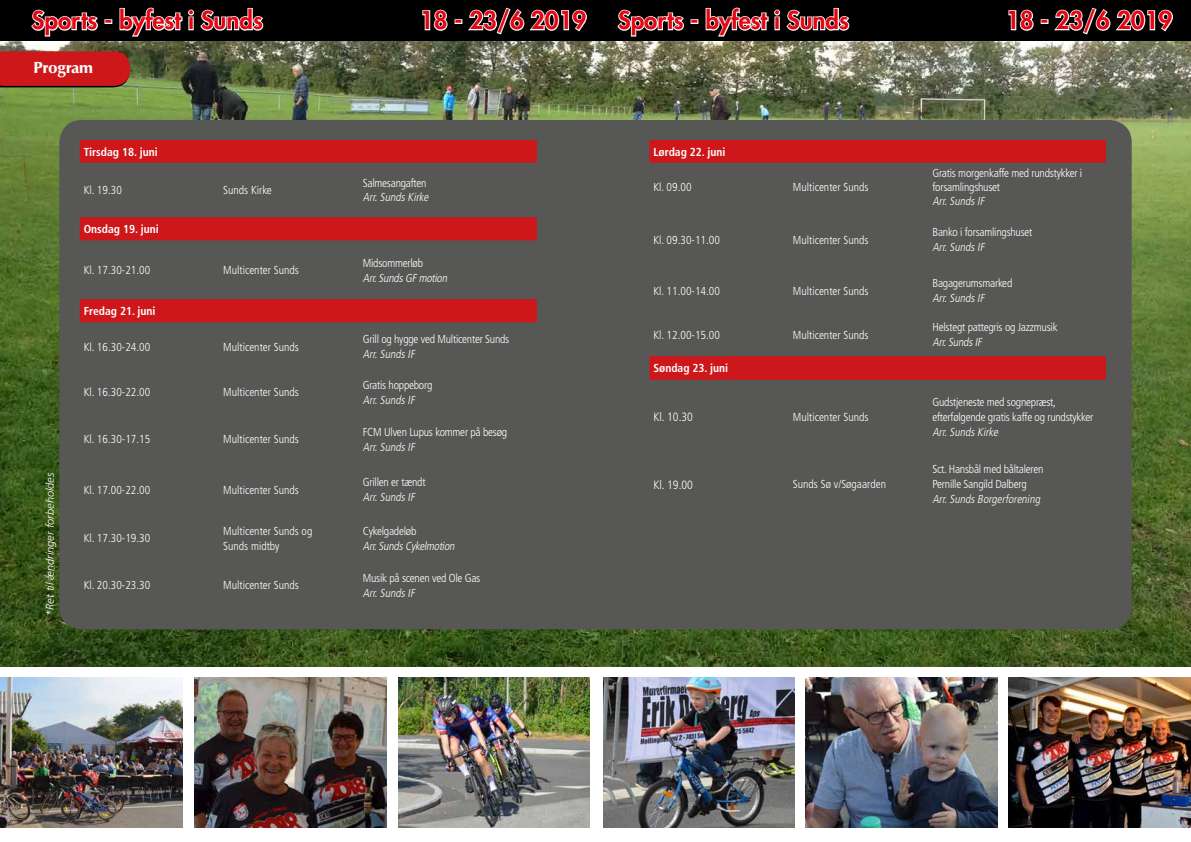
<style>
.page{position:relative;width:1191px;height:842px;background:#fff}
.page>*{position:absolute;margin:0;border:0;box-sizing:border-box;transform-origin:0 0}
.t1{font:800 24px "Futura Std";color:#e30613}
.t2{font:900 16px "Optima LT Std";letter-spacing:-.025em;color:#fff}
.t3{font:300 condensed 12px "Frutiger LT Std";color:#fff}
.t4{font:300 condensed 11.6px/15px "Frutiger LT Std";letter-spacing:-.02em;color:#fff}
.t5{font:300 condensed 11.6px/15px "Frutiger LT Std";color:#fff}
.t6{font:italic 300 condensed 11.6px "Frutiger LT Std";color:#fff}
.t7{font:700 condensed 11.6px "Frutiger LT Std";color:#fff}
.t8{font:italic 300 11px "Frutiger LT Std";color:#fff}
</style>
<div class="page">
<img style="left:0;top:40px;width:1191px;height:627px">
<div style="left:0;top:0;width:1191px;height:40px;background:#000"></div>
<svg style="left:617px;top:9px;width:67px;height:28px"></svg>
<div style="left:690px;top:19px;width:8px;height:5px;border:2px solid #fff"></div>
<svg style="left:705px;top:7px;width:145px;height:30px"></svg>
<svg style="left:1008px;top:9px;width:26px;height:22px"></svg>
<div style="left:1040px;top:19px;width:8px;height:5px;border:2px solid #fff"></div>
<svg style="left:1054px;top:7px;width:119px;height:28px"></svg>
<div style="left:59px;top:120px;width:1072px;height:509px;background:#575756;border-radius:23px"></div>
<svg style="left:31px;top:9px;width:67px;height:28px"></svg>
<div style="left:104px;top:19px;width:8px;height:5px;border:2px solid #fff"></div>
<svg style="left:119px;top:7px;width:145px;height:30px"></svg>
<svg style="left:422px;top:9px;width:26px;height:22px"></svg>
<div style="left:454px;top:19px;width:8px;height:5px;border:2px solid #fff"></div>
<svg style="left:468px;top:7px;width:119px;height:28px"></svg>
<svg style="left:0;top:51px;width:130px;height:36px;background:#c3191a"></svg>
<img style="left:0;top:677px;width:183px;height:150px">
<img style="left:603px;top:677px;width:191px;height:150px">
<img style="left:398px;top:677px;width:191px;height:150px">
<img style="left:195px;top:677px;width:191px;height:150px">
<img style="left:1008px;top:677px;width:183px;height:150px">
<img style="left:805px;top:677px;width:192px;height:150px">
<svg style="left:80px;top:140px;width:457px;height:182px"></svg>
<svg style="left:649px;top:140px;width:457px;height:240px"></svg>
<h1 class="t1" style="left:32px;top:5px;width:232px">Sports - byfest i Sunds</h1>
<h1 class="t1" style="left:420px;top:5px;width:168px">18 - 23/6 2019</h1>
<h1 class="t1" style="left:618px;top:5px;width:232px">Sports - byfest i Sunds</h1>
<h1 class="t1" style="left:1006px;top:5px;width:168px">18 - 23/6 2019</h1>
<h2 class="t2" style="left:34px;top:58px;width:61px">Program</h2>
<p class="t8" style="left:44px;top:616px;width:145px;rotate:-90deg">*Ret til ændringer forbeholdes</p>
<p class="t7" style="left:84px;top:145px;width:76px">Tirsdag 18. juni</p>
<p class="t4" style="left:84px;top:183px;width:40px">Kl. 19.30</p>
<p class="t5" style="left:223px;top:183px;width:50px">Sunds Kirke</p>
<p class="t7" style="left:84px;top:222px;width:77px">Onsdag 19. juni</p>
<p class="t4" style="left:84px;top:263px;width:68px">Kl. 17.30-21.00</p>
<p class="t5" style="left:223px;top:263px;width:77px">Multicenter Sunds</p>
<p class="t7" style="left:84px;top:304px;width:73px">Fredag 21. juni</p>
<p class="t4" style="left:84px;top:339px;width:68px">Kl. 16.30-24.00</p>
<p class="t5" style="left:223px;top:339px;width:77px">Multicenter Sunds</p>
<p class="t4" style="left:84px;top:385px;width:68px">Kl. 16.30-22.00</p>
<p class="t5" style="left:223px;top:385px;width:77px">Multicenter Sunds</p>
<p class="t4" style="left:84px;top:432px;width:68px">Kl. 16.30-17.15</p>
<p class="t5" style="left:223px;top:432px;width:77px">Multicenter Sunds</p>
<p class="t4" style="left:84px;top:482px;width:68px">Kl. 17.00-22.00</p>
<p class="t5" style="left:223px;top:482px;width:77px">Multicenter Sunds</p>
<p class="t4" style="left:363px;top:176px;width:65px">Salmesangaften</p>
<p class="t6" style="left:363px;top:191px;width:69px">Arr.SundsKirke</p>
<p class="t4" style="left:363px;top:255px;width:62px">Midsommerløb</p>
<p class="t6" style="left:363px;top:271px;width:88px">Arr.SundsGFmotion</p>
<p class="t4" style="left:363px;top:332px;width:148px">Grill og hygge ved Multicenter Sunds</p>
<p class="t6" style="left:363px;top:347px;width:56px">Arr.SundsIF</p>
<p class="t4" style="left:363px;top:377px;width:71px">Gratis hoppeborg</p>
<p class="t6" style="left:363px;top:393px;width:56px">Arr.SundsIF</p>
<p class="t4" style="left:363px;top:424px;width:146px">FCM Ulven Lupus kommer på besøg</p>
<p class="t6" style="left:363px;top:440px;width:56px">Arr.SundsIF</p>
<p class="t4" style="left:363px;top:475px;width:64px">Grillen er tændt</p>
<p class="t6" style="left:363px;top:490px;width:56px">Arr.SundsIF</p>
<p class="t4" style="left:84px;top:531px;width:68px">Kl. 17.30-19.30</p>
<p class="t5" style="left:223px;top:523px;width:91px">Multicenter Sunds og<br>Sunds midtby</p>
<p class="t4" style="left:363px;top:523px;width:55px">Cykelgadeløb</p>
<p class="t6" style="left:363px;top:539px;width:96px">Arr.SundsCykelmotion</p>
<p class="t4" style="left:84px;top:578px;width:68px">Kl. 20.30-23.30</p>
<p class="t5" style="left:223px;top:578px;width:77px">Multicenter Sunds</p>
<p class="t4" style="left:363px;top:570px;width:119px">Musik på scenen ved Ole Gas</p>
<p class="t6" style="left:363px;top:586px;width:56px">Arr.SundsIF</p>
<p class="t7" style="left:653px;top:145px;width:74px">Lørdag 22. juni</p>
<p class="t4" style="left:653px;top:180px;width:40px">Kl. 09.00</p>
<p class="t5" style="left:793px;top:180px;width:77px">Multicenter Sunds</p>
<p class="t4" style="left:653px;top:232px;width:68px">Kl. 09.30-11.00</p>
<p class="t5" style="left:793px;top:232px;width:77px">Multicenter Sunds</p>
<p class="t4" style="left:653px;top:283px;width:68px">Kl. 11.00-14.00</p>
<p class="t5" style="left:793px;top:283px;width:77px">Multicenter Sunds</p>
<p class="t4" style="left:653px;top:328px;width:68px">Kl. 12.00-15.00</p>
<p class="t5" style="left:793px;top:328px;width:77px">Multicenter Sunds</p>
<p class="t7" style="left:653px;top:361px;width:76px">Søndag 23. juni</p>
<p class="t3" style="left:653px;top:410px;width:41px">Kl. 10.30</p>
<p class="t5" style="left:793px;top:410px;width:77px">Multicenter Sunds</p>
<p class="t3" style="left:653px;top:478px;width:41px">Kl. 19.00</p>
<p class="t5" style="left:793px;top:477px;width:95px">Sunds Sø v/Søgaarden</p>
<p class="t4" style="left:932px;top:166px;width:151px;line-height:14px">Gratis morgenkaffe med rundstykker i forsamlingshuset</p>
<p class="t6" style="left:932px;top:194px;width:56px">Arr.SundsIF</p>
<p class="t4" style="left:932px;top:225px;width:101px">Banko i forsamlingshuset</p>
<p class="t6" style="left:932px;top:240px;width:56px">Arr.SundsIF</p>
<p class="t4" style="left:932px;top:276px;width:81px">Bagagerumsmarked</p>
<p class="t6" style="left:932px;top:291px;width:56px">Arr.SundsIF</p>
<p class="t4" style="left:932px;top:320px;width:127px">Helstegt pattegris og Jazzmusik</p>
<p class="t6" style="left:932px;top:336px;width:53px">Arr.SundsIF</p>
<p class="t4" style="left:932px;top:395px;width:162px">Gudstjeneste med sognepræst, efterfølgende gratis kaffe og rundstykker</p>
<p class="t6" style="left:932px;top:426px;width:69px">Arr.SundsKirke</p>
<p class="t4" style="left:932px;top:462px;width:113px">Sct. Hansbål med båltaleren<br>Pernille Sangild Dalberg</p>
<p class="t6" style="left:932px;top:493px;width:111px">Arr.SundsBorgerforening</p>
</div>
